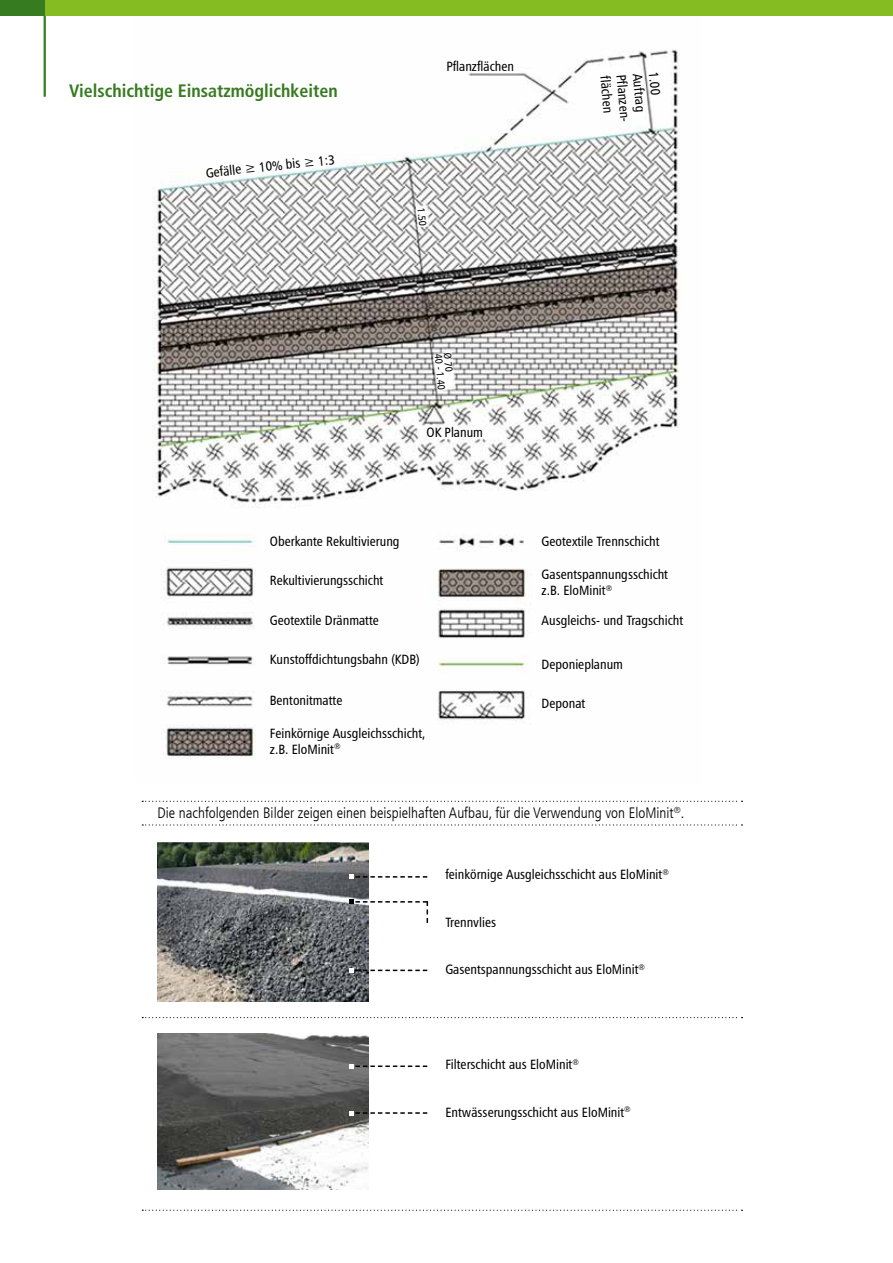
<style>
.page{position:relative;width:893px;height:1263px;background:#fff}
.page>*{position:absolute;margin:0;border:0;box-sizing:border-box;transform-origin:0 0}
.t1{font:700 condensed 18px "Frutiger LT Com";color:#377b20}
.t2{font:300 condensed 15px "Frutiger LT Com";color:#000}
.t3{font:13.5px/16.2px "Humanist 777 BT Roman Condensed B";color:#000}
.t4{font:10.5px "Humanist 777 BT Roman Condensed B";color:#000}
</style>
<div class="page">
<div style="left:0;top:0;width:893px;height:16px;background:#377b20"></div>
<img style="left:152px;top:49px;width:528px;height:710px">
<svg style="left:142px;top:824px;width:600px;height:1px"></svg>
<svg style="left:142px;top:801px;width:600px;height:1px"></svg>
<svg style="left:142px;top:1017px;width:600px;height:1px"></svg>
<svg style="left:142px;top:1210px;width:600px;height:1px"></svg>
<img style="left:158px;top:1034px;width:211px;height:155px">
<svg style="left:349px;top:1064px;width:78px;height:4px"></svg>
<svg style="left:349px;top:1111px;width:78px;height:4px"></svg>
<img style="left:158px;top:843px;width:211px;height:158px">
<svg style="left:349px;top:875px;width:78px;height:4px"></svg>
<svg style="left:349px;top:968px;width:78px;height:4px"></svg>
<svg style="left:349px;top:900px;width:79px;height:23px"></svg>
<hr style="left:44px;top:1px;width:2px;height:96px;background:#377b20">
<div style="left:46px;top:0;width:847px;height:16px;background:#85bc22"></div>
<svg style="left:443px;top:352px;width:10px;height:20px"></svg>
<h1 class="t1" style="left:69px;top:80px;width:270px">Vielschichtige Einsatzmöglichkeiten</h1>
<p class="t3" style="left:205px;top:165px;width:131px;rotate:-6deg">Gefälle ≥ 10% bis ≥ 1:3</p>
<p class="t3" style="left:446px;top:58px;width:69px">Pflanzflächen</p>
<p class="t4" style="left:428px;top:208px;width:20px;rotate:85deg">1.50</p>
<p class="t4" style="left:445px;top:353px;width:38px;rotate:85deg">40 - 1.40</p>
<p class="t3" style="left:427px;top:424px;width:58px">OK Planum</p>
<p class="t3" style="left:630px;top:74px;width:49px;rotate:85deg">Pflanzen-</p>
<p class="t3" style="left:646px;top:72px;width:40px;rotate:85deg">Auftrag</p>
<p class="t3" style="left:662px;top:71px;width:25px;rotate:85deg">1.00</p>
<p class="t3" style="left:613px;top:75px;width:38px;rotate:85deg">flächen</p>
<p class="t3" style="left:270px;top:533px;width:131px">Oberkante Rekultivierung</p>
<p class="t3" style="left:542px;top:533px;width:119px">Geotextile Trennschicht</p>
<p class="t3" style="left:542px;top:566px;width:128px">Gasentspannungsschicht z.B. EloMinit<sup>®</sup></p>
<p class="t3" style="left:542px;top:612px;width:143px">Ausgleichs- und Tragschicht</p>
<p class="t3" style="left:542px;top:655px;width:83px">Deponieplanum</p>
<p class="t3" style="left:542px;top:695px;width:45px">Deponat</p>
<p class="t3" style="left:270px;top:572px;width:115px">Rekultivierungsschicht</p>
<p class="t3" style="left:270px;top:612px;width:110px">Geotextile Dränmatte</p>
<p class="t3" style="left:270px;top:651px;width:151px">Kunstoffdichtungsbahn (KDB)</p>
<p class="t3" style="left:270px;top:692px;width:74px">Bentonitmatte</p>
<p class="t3" style="left:270px;top:725px;width:157px">Feinkörnige Ausgleichsschicht, z.B. EloMinit<sup>®</sup></p>
<p class="t2" style="left:158px;top:804px;width:528px">Die nachfolgenden Bilder zeigen einen beispielhaften Aufbau, für die Verwendung von EloMinit<sup>®</sup>.</p>
<p class="t3" style="left:445px;top:866px;width:225px">feinkörnige Ausgleichsschicht aus EloMinit<sup>®</sup></p>
<p class="t3" style="left:445px;top:913px;width:52px">Trennvlies</p>
<p class="t3" style="left:445px;top:961px;width:201px">Gasentspannungsschicht aus EloMinit<sup>®</sup></p>
<p class="t3" style="left:445px;top:1056px;width:135px">Filterschicht aus EloMinit<sup>®</sup></p>
<p class="t3" style="left:445px;top:1104px;width:187px">Entwässerungsschicht aus EloMinit<sup>®</sup></p>
</div>
